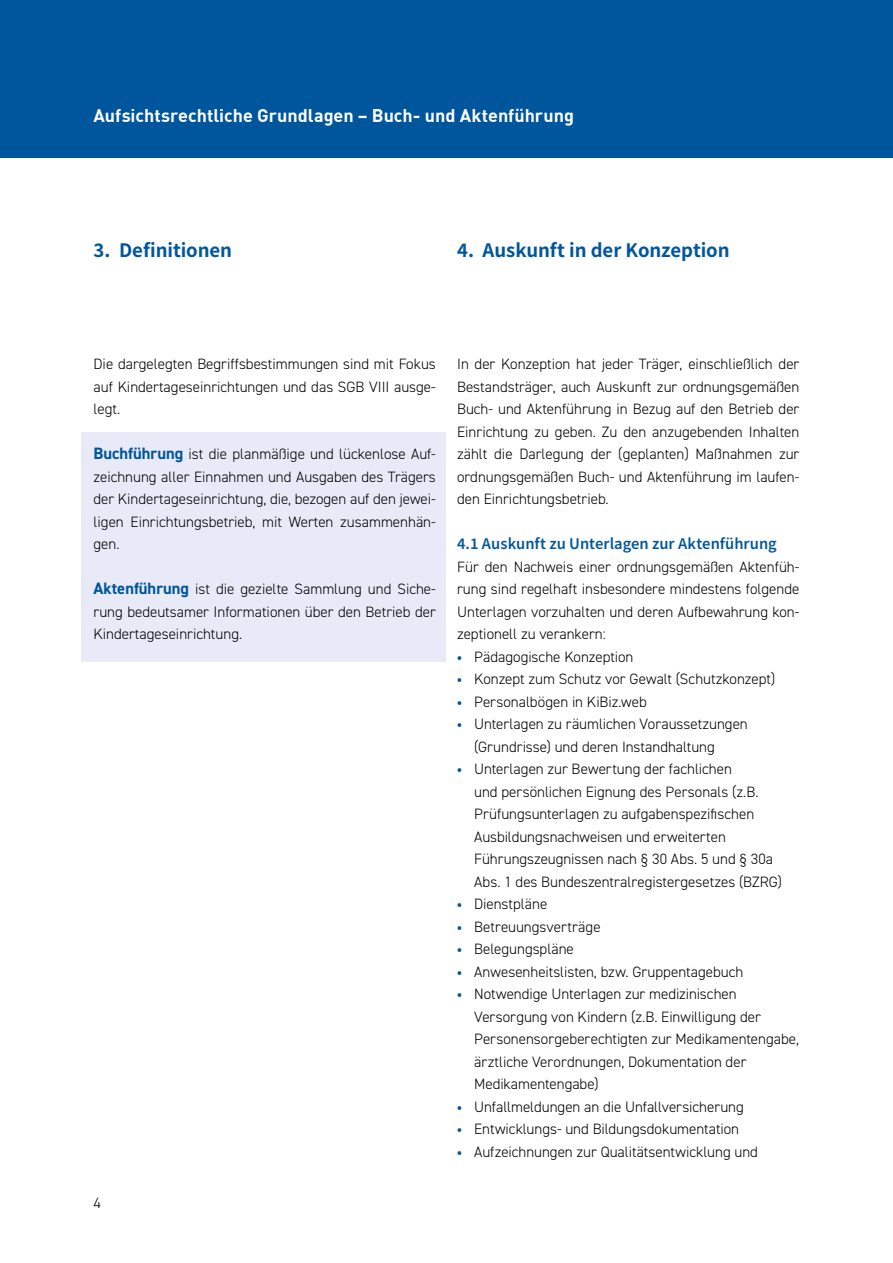
<style>
.page{position:relative;width:893px;height:1263px;background:#fff}
.page>*{position:absolute;margin:0;border:0;box-sizing:border-box;transform-origin:0 0}
.t1{font:21px "Source Sans Variable";letter-spacing:-.005em;color:#00569d}
.t2{font:700 18px "DIN";color:#fff}
.t3{font:16.5px "Source Sans Variable";color:#00569d}
.t4{font:300 15px/22.5px "DIN2014";color:#000;text-align:justify}
.s1{font-weight:700;font-size:16.5px;color:#00569d}
.s2{font-family:"Source Sans Variable";font-weight:400;color:#00569d}
</style>
<div class="page">
<div style="left:0;top:0;width:893px;height:157px;background:#00569d"></div>
<div style="left:82px;top:432px;width:364px;height:229px;background:#e8ebf7"></div>
<p class="t2" style="left:94px;top:103px;width:482px">Aufsichtsrechtliche Grundlagen – Buch- und Aktenführung</p>
<h1 class="t1" style="left:94px;top:237px;width:140px">3. Definitionen</h1>
<h1 class="t1" style="left:457px;top:237px;width:274px">4. Auskunft in der Konzeption</h1>
<p class="t4" style="left:94px;top:353px;width:344px">Die dargelegten Begriffsbestimmungen sind mit Fokus auf Kindertageseinrichtungen und das SGB VIII ausge&shy;legt.</p>
<p class="t4" style="left:94px;top:443px;width:344px"><span class="s1">Buchführung</span> ist die planmäßige und lückenlose Auf&shy;zeichnung aller Einnahmen und Ausgaben des Trägers der Kindertageseinrichtung, die, bezogen auf den jewei&shy;ligen Einrichtungsbetrieb, mit Werten zusammenhän&shy;gen.</p>
<p class="t4" style="left:94px;top:578px;width:344px"><span class="s1">Aktenführung</span> ist die gezielte Sammlung und Siche&shy;rung bedeutsamer Informationen über den Betrieb der Kindertageseinrichtung.</p>
<p class="t4" style="left:94px;top:1192px;width:9px">4</p>
<p class="t4" style="left:457px;top:353px;width:344px">In der Konzeption hat jeder Träger, einschließlich der Bestandsträger, auch Auskunft zur ordnungsgemäßen Buch- und Aktenführung in Bezug auf den Betrieb der Einrichtung zu geben. Zu den anzugebenden Inhalten zählt die Darlegung der (geplanten) Maßnahmen zur ordnungsgemäßen Buch- und Aktenführung im laufen&shy;den Einrichtungsbetrieb.</p>
<p class="t3" style="left:457px;top:534px;width:321px">4.1 Auskunft zu Unterlagen zur Aktenführung</p>
<p class="t4" style="left:457px;top:555px;width:344px">Für den Nachweis einer ordnungsgemäßen Aktenfüh&shy;rung sind regelhaft insbesondere mindestens folgende Unterlagen vorzuhalten und deren Aufbewahrung kon&shy;zeptionell zu verankern:</p>
<p class="t4" style="left:457px;top:645px;width:178px"><span class="s2">•</span> Pädagogische Konzeption</p>
<p class="t4" style="left:457px;top:668px;width:320px"><span class="s2">•</span> Konzept zum Schutz vor Gewalt (Schutzkonzept)</p>
<p class="t4" style="left:457px;top:690px;width:191px"><span class="s2">•</span> Personalbögen in KiBiz.web</p>
<p class="t4" style="left:474px;top:713px;width:275px;text-indent:-17px"><span class="s2">•</span> Unterlagen zu räumlichen Voraussetzungen (Grundrisse) und deren Instandhaltung</p>
<p class="t4" style="left:474px;top:758px;width:309px;text-align:left;text-indent:-17px"><span class="s2">•</span> Unterlagen zur Bewertung der fachlichen<br>und persönlichen Eignung des Personals (z.B.<br>Prüfungsunterlagen zu aufgabenspezifischen Ausbildungsnachweisen und erweiterten Führungszeugnissen nach § 30 Abs. 5 und § 30a Abs. 1 des Bundeszentralregistergesetzes (BZRG)</p>
<p class="t4" style="left:457px;top:893px;width:92px"><span class="s2">•</span> Dienstpläne</p>
<p class="t4" style="left:457px;top:915px;width:145px"><span class="s2">•</span> Betreuungsverträge</p>
<p class="t4" style="left:457px;top:938px;width:118px"><span class="s2">•</span> Belegungspläne</p>
<p class="t4" style="left:457px;top:960px;width:288px"><span class="s2">•</span> Anwesenheitslisten, bzw. Gruppentagebuch</p>
<p class="t4" style="left:474px;top:983px;width:326px;text-align:left;text-indent:-17px"><span class="s2">•</span> Notwendige Unterlagen zur medizinischen Versorgung von Kindern (z.B. Einwilligung der Personensorgeberechtigten zur Medikamentengabe, ärztliche Verordnungen, Dokumentation der Medikamentengabe)</p>
<p class="t4" style="left:457px;top:1095px;width:288px"><span class="s2">•</span> Unfallmeldungen an die Unfallversicherung</p>
<p class="t4" style="left:457px;top:1118px;width:284px"><span class="s2">•</span> Entwicklungs- und Bildungsdokumentation</p>
<p class="t4" style="left:457px;top:1140px;width:302px"><span class="s2">•</span> Aufzeichnungen zur Qualitätsentwicklung und</p>
</div>
